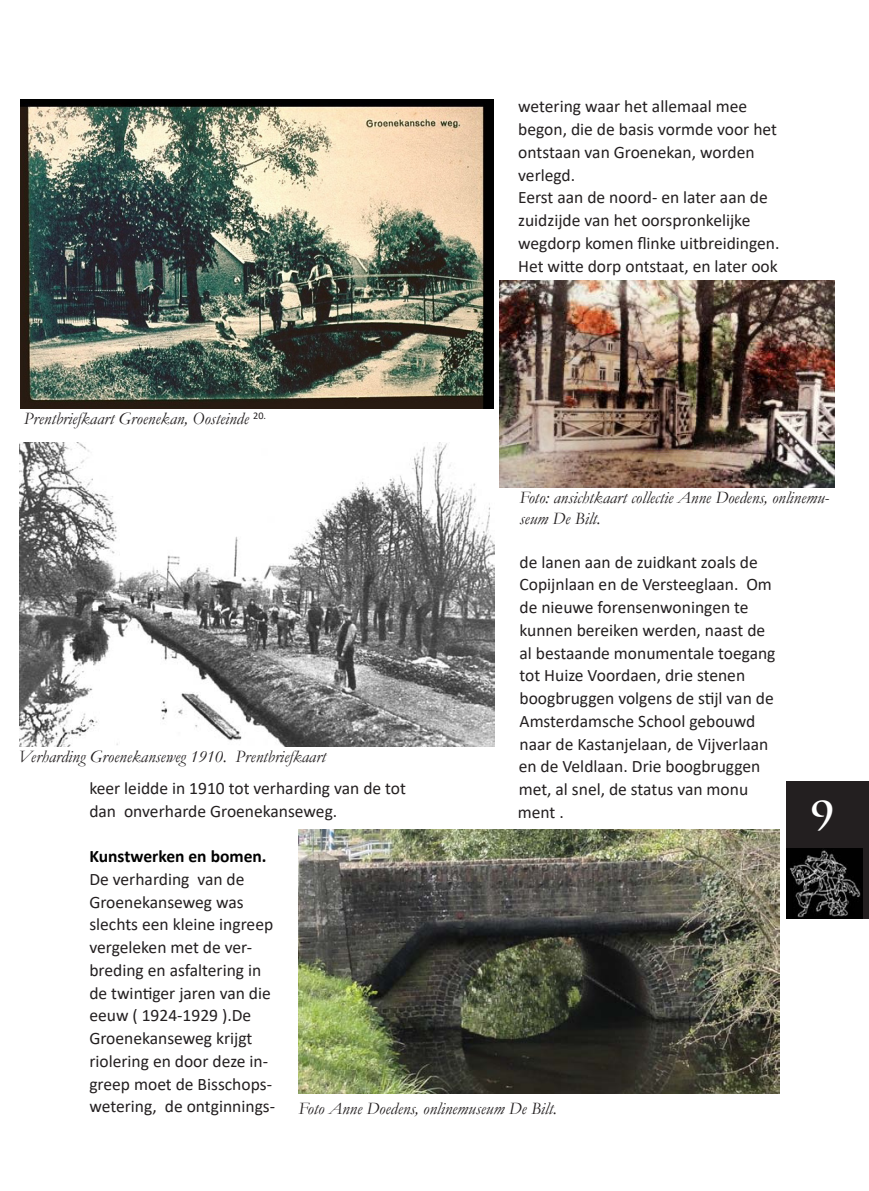
<style>
.page{position:relative;width:869px;height:1191px;background:#fff}
.page>*{position:absolute;margin:0;border:0;box-sizing:border-box;transform-origin:0 0}
.t1{font:700 40.25px "Charlemagne Std";color:#fff}
.t2{font:17.5px/22.8px "Calibri";color:#231f20}
.t3{font:italic 17.5px/21px "Garamond";color:#231f20}
.t4{font:700 17.5px "Calibri";color:#000}
</style>
<div class="page">
<div style="left:786px;top:780px;width:33px;height:69px;background:#231f20"></div>
<div style="left:809px;top:780px;width:59px;height:69px;background:#231f20"></div>
<svg style="left:859px;top:780px;width:9px;height:138px"></svg>
<img style="left:786px;top:848px;width:75px;height:70px">
<img style="left:21px;top:99px;width:472px;height:309px">
<img style="left:19px;top:443px;width:475px;height:303px">
<img style="left:499px;top:280px;width:334px;height:207px">
<img style="left:298px;top:830px;width:481px;height:264px">
<p class="t3" style="left:24px;top:408px;width:244px">Prentbriefkaart Groenekan, Oosteinde <sup>20.</sup></p>
<p class="t2" style="left:518px;top:95px;width:260px">wetering waar het allemaal mee begon, die de basis vormde voor het ontstaan van Groenekan, worden verlegd.</p>
<p class="t2" style="left:518px;top:186px;width:263px">Eerst aan de noord- en later aan de zuidzijde van het oorspronkelijke wegdorp komen flinke uitbreidingen.<br>Het witte dorp ontstaat, en later ook</p>
<p class="t3" style="left:519px;top:487px;width:311px">Foto: ansichtkaart collectie Anne Doedens, onlinemu&shy;seum De Bilt.</p>
<p class="t2" style="left:517px;top:550px;width:259px">de lanen aan de zuidkant zoals de<br>Copijnlaan en de Versteeglaan. Om de nieuwe forensenwoningen te kunnen bereiken werden, naast de al bestaande monumentale toegang tot Huize Voordaen, drie stenen boogbruggen volgens de stijl van de<br>Amsterdamsche School gebouwd naar de Kastanjelaan, de Vijverlaan en de Veldlaan. Drie boogbruggen met, al snel, de status van monu ment .</p>
<p class="t3" style="left:18px;top:745px;width:309px">Verharding Groenekanseweg 1910. Prentbriefkaart</p>
<p class="t2" style="left:89px;top:776px;width:318px">keer leidde in 1910 tot verharding van de tot dan onverharde Groenekanseweg.</p>
<p class="t4" style="left:89px;top:844px;width:179px">Kunstwerken en bomen.</p>
<p class="t2" style="left:89px;top:867px;width:187px">De verharding van de<br>Groenekanseweg was slechts een kleine ingreep vergeleken met de ver&shy;breding en asfaltering in de twintiger jaren van die eeuw ( 1924-1929 ).De<br>Groenekanseweg krijgt riolering en door deze in&shy;greep moet de Bisschops&shy;wetering, de ontginnings-</p>
<p class="t3" style="left:298px;top:1098px;width:260px">Foto Anne Doedens, onlinemuseum De Bilt.</p>
<h1 class="t1" style="left:809px;top:792px;width:27px">9</h1>
</div>
